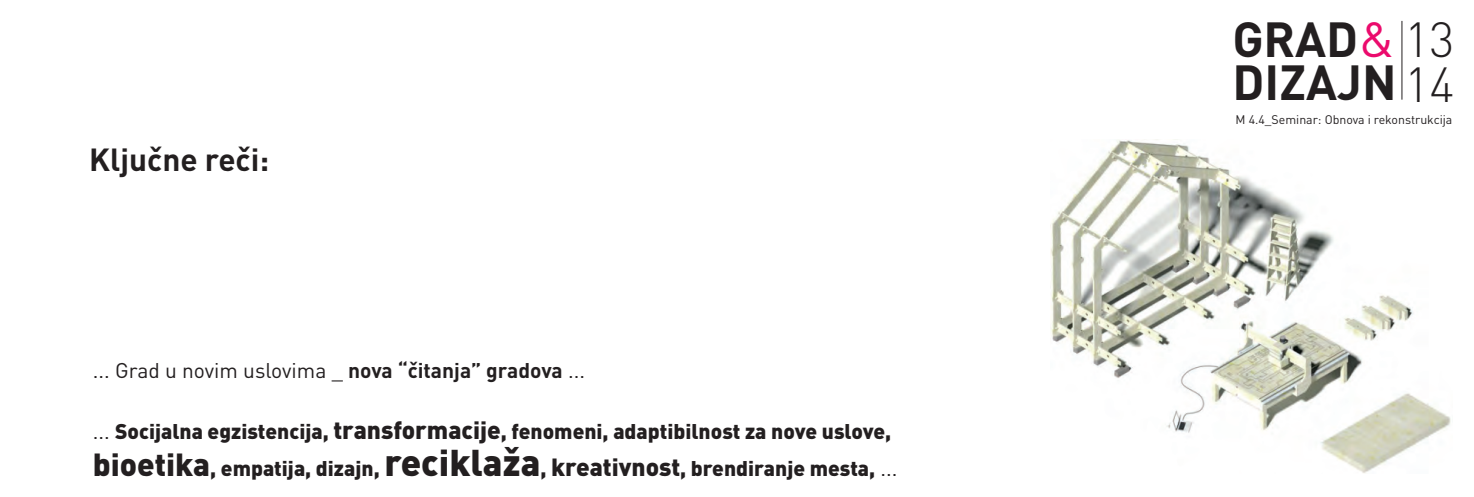
<style>
.page{position:relative;width:1474px;height:497px;background:#fff}
.page>*{position:absolute;margin:0;border:0;box-sizing:border-box;transform-origin:0 0}
.t1{font:700 48.65px/42.5px "DIN Pro";color:#231f20}
.t2{font:700 31.5px "DIN Pro";color:#231f20}
.t3{font:900 21px/36.8px "DIN Pro";color:#231f20}
.t4{font:21px "DIN Pro";color:#231f20}
.t5{font:12.25px "DIN Pro";color:#231f20}
.s1{font-weight:700}
.s2{font-weight:400}
.s3{font-size:24.5px}
.s4{font-size:31.5px}
.s5{font-size:36.75px}
.s6{font-weight:400;color:#eb0b6d}
.s7{font-weight:300}
</style>
<div class="page">
<hr style="left:1401px;top:21px;width:1px;height:78px;background:#231f20">
<img style="left:1050px;top:140px;width:401px;height:333px">
<p class="t2" style="left:89px;top:138px;width:181px">Ključne reči:</p>
<p class="t4" style="left:93px;top:356px;width:494px">... Grad u novim uslovima _ <span class="s1">nova “čitanja” gradova</span> ...</p>
<p class="t3" style="left:93px;top:412px;width:806px"><span class="s2">...</span> Socijalna egzistencija, <span class="s3">transformacije</span>, fenomeni, adaptibilnost za nove uslove, <span class="s4">bioetika</span>, empatija, dizajn, <span class="s5">reciklaža</span>, <span class="s3">kreativnost</span>, brendiranje mesta, <span class="s2">...</span></p>
<p class="t1" style="left:1232px;top:16px;width:223px">GRAD<span class="s6">&amp;</span> <span class="s7">13<br></span>DIZAJN <span class="s7">14</span></p>
<p class="t5" style="left:1235px;top:111px;width:218px">M 4.4_Seminar: Obnova i rekonstrukcija</p>
</div>
